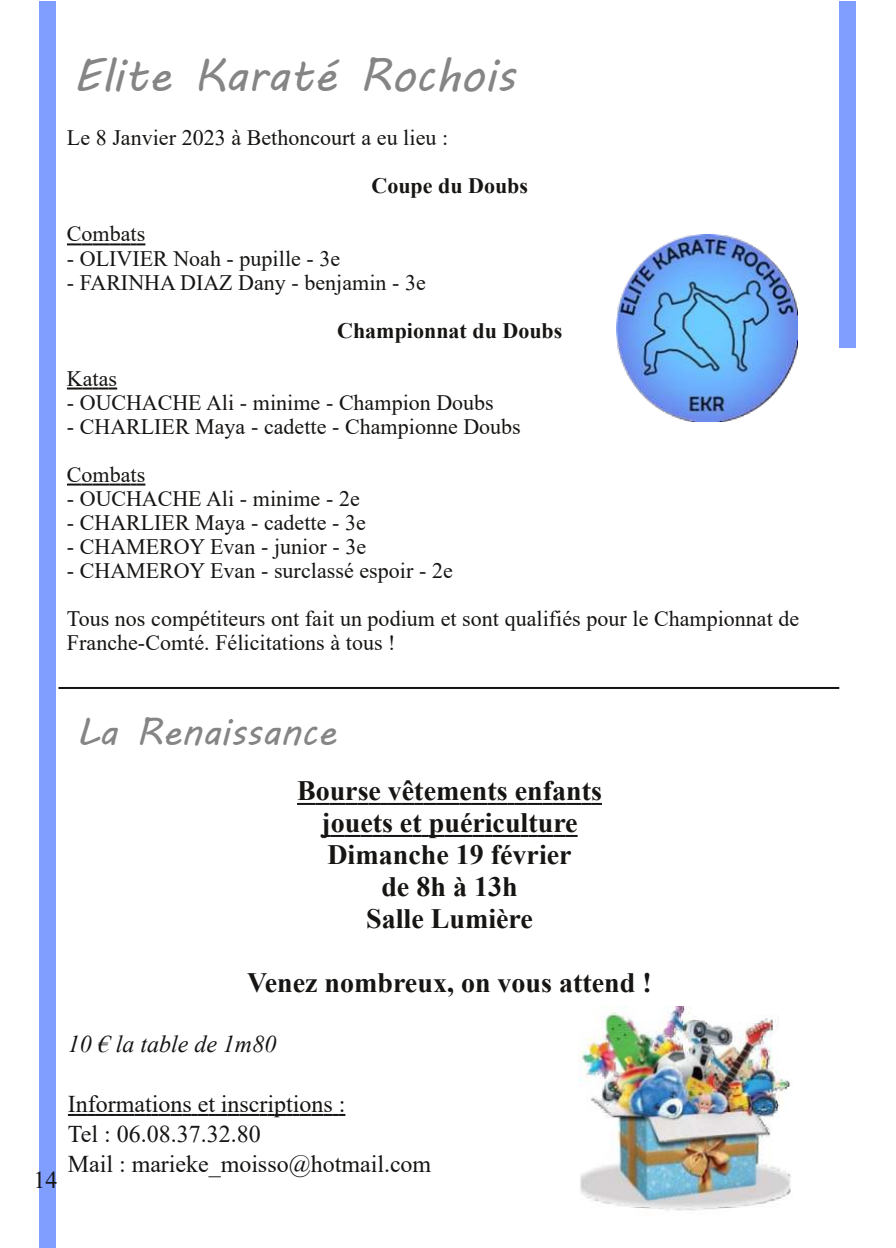
<style>
.page{position:relative;width:896px;height:1248px;background:#fff}
.page>*{position:absolute;margin:0;border:0;box-sizing:border-box;transform-origin:0 0}
.t1{font:46px "MV Boli";color:#858585}
.t2{font:38px "MV Boli";color:#858585}
.t3{font:700 28px/32px "Times New Roman";color:#171513;text-align:center}
.t4{font:24px/30px "Times New Roman";color:#171513}
.t5{font:italic 24px "Times New Roman";color:#171513}
.t6{font:22px/48px "Times New Roman";color:#171513}
.t7{font:700 22px "Times New Roman";color:#171513}
</style>
<div class="page">
<svg style="left:67px;top:243px;width:78px;height:2px"></svg>
<svg style="left:67px;top:387px;width:50px;height:2px"></svg>
<svg style="left:67px;top:483px;width:78px;height:2px"></svg>
<img style="left:617px;top:234px;width:181px;height:187px">
<hr style="left:58px;top:687px;width:781px;height:2px;background:#141414">
<svg style="left:297px;top:802px;width:139px;height:2px"></svg>
<hr style="left:436px;top:802px;width:23px;height:2px;background:#171513">
<svg style="left:459px;top:802px;width:143px;height:2px"></svg>
<svg style="left:321px;top:835px;width:256px;height:1px"></svg>
<svg style="left:68px;top:1114px;width:277px;height:1px"></svg>
<div style="left:39px;top:1px;width:16px;height:1246px;background:#7f9eff"></div>
<div style="left:839px;top:1px;width:16px;height:347px;background:#7f9eff"></div>
<img style="left:579px;top:1006px;width:212px;height:205px">
<h1 class="t1" style="left:73px;top:44px;width:444px">Elite Karaté Rochois</h1>
<p class="t6" style="left:67px;top:113px;width:383px">Le 8 Janvier 2023 à Bethoncourt a eu lieu :</p>
<p class="t7" style="left:372px;top:170px;width:158px">Coupe du Doubs</p>
<p class="t6" style="left:67px;top:209px;width:80px">Combats</p>
<p class="t6" style="left:67px;top:233px;width:275px">- OLIVIER Noah - pupille - 3e</p>
<p class="t6" style="left:67px;top:257px;width:360px">- FARINHA DIAZ Dany - benjamin - 3e</p>
<p class="t7" style="left:337px;top:314px;width:226px">Championnat du Doubs</p>
<p class="t6" style="left:67px;top:353px;width:52px">Katas</p>
<p class="t6" style="left:67px;top:377px;width:428px">- OUCHACHE Ali - minime - Champion Doubs</p>
<p class="t6" style="left:67px;top:401px;width:455px">- CHARLIER Maya - cadette - Championne Doubs<br>Combats</p>
<p class="t6" style="left:67px;top:473px;width:294px">- OUCHACHE Ali - minime - 2e</p>
<p class="t6" style="left:67px;top:497px;width:300px">- CHARLIER Maya - cadette - 3e</p>
<p class="t6" style="left:67px;top:521px;width:301px">- CHAMEROY Evan - junior - 3e</p>
<p class="t6" style="left:67px;top:545px;width:734px">- CHAMEROY Evan - surclassé espoir - 2e<br>Tous nos compétiteurs ont fait un podium et sont qualifiés pour le Championnat de</p>
<p class="t6" style="left:67px;top:617px;width:330px">Franche-Comté. Félicitations à tous !</p>
<h2 class="t2" style="left:76px;top:706px;width:261px">La Renaissance</h2>
<p class="t3" style="left:297px;top:773px;width:306px">Bourse vêtements enfants jouets et puériculture<br>Dimanche 19 février<br>de 8h à 13h<br>Salle Lumière</p>
<p class="t3" style="left:247px;top:965px;width:406px">Venez nombreux, on vous attend !</p>
<p class="t5" style="left:68px;top:1027px;width:210px">10 € la table de 1m80</p>
<p class="t4" style="left:33px;top:1163px;width:25px">14</p>
<p class="t4" style="left:68px;top:1087px;width:365px">Informations et inscriptions :<br>Tel : 06.08.37.32.80<br>Mail : marieke_moisso@hotmail.com</p>
</div>
